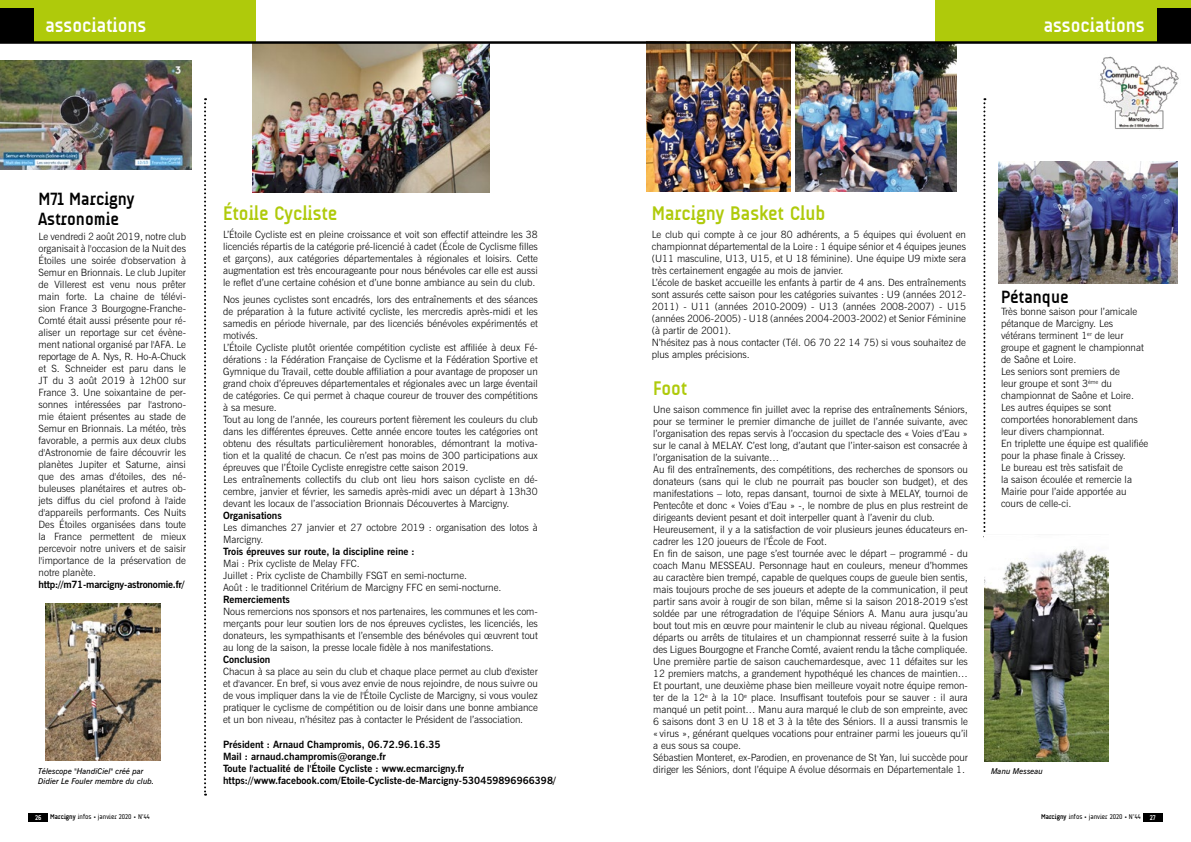
<style>
.page{position:relative;width:1191px;height:842px;background:#fff}
.page>*{position:absolute;margin:0;border:0;box-sizing:border-box;transform-origin:0 0}
.t1{font:700 20px "A Udimat";color:#afca0b}
.t2{font:700 20px "A Udimat";color:#fff}
.t3{font:700 18px/20px "A Udimat";color:#000}
.t4{font:300 10px/12px "News Gothic BT";color:#000}
.t5{font:700 10px/12px "News Gothic BT";color:#000}
.t6{font:700 10px "News Gothic BT";letter-spacing:-.02em;color:#000}
.t7{font:italic 600 8px/9.6px "News Gothic BT";color:#000}
.t8{font:7px "A Udimat";color:#000}
.t9{font:700 7px "A Udimat";color:#fff}
.s1{font-weight:700}
</style>
<div class="page">
<img style="left:647px;top:44px;width:143px;height:148px">
<img style="left:796px;top:44px;width:160px;height:148px">
<img style="left:253px;top:44px;width:236px;height:149px">
<div style="left:28px;top:813px;width:20px;height:8px;background:#000"></div>
<div style="left:1142px;top:813px;width:20px;height:8px;background:#000"></div>
<img style="left:1100px;top:56px;width:79px;height:73px">
<div style="left:935px;top:0;width:256px;height:43px;background:#afca0b"></div>
<div style="left:1157px;top:9px;width:34px;height:34px;background:#000"></div>
<div style="left:0;top:0;width:255px;height:43px;background:#afca0b"></div>
<div style="left:0;top:9px;width:34px;height:34px;background:#000"></div>
<svg style="left:983px;top:98px;width:2px;height:440px"></svg>
<img style="left:985px;top:548px;width:123px;height:213px">
<svg style="left:204px;top:98px;width:2px;height:698px"></svg>
<img style="left:998px;top:161px;width:179px;height:122px">
<img style="left:0;top:60px;width:192px;height:110px">
<img style="left:45px;top:604px;width:115px;height:156px">
<hr style="left:0;top:42px;width:1191px;height:2px;background:#000">
<h1 class="t2" style="left:45px;top:14px;width:102px">associations</h1>
<h1 class="t2" style="left:1043px;top:14px;width:102px">associations</h1>
<h2 class="t3" style="left:39px;top:189px;width:97px">M71 Marcigny<br>Astronomie</h2>
<p class="t4" style="left:39px;top:230px;width:149px;text-align:justify">Le vendredi 2 août 2019, notre club organisait à l'occasion de la Nuit des Étoiles une soirée d'observation à Semur en Brionnais. Le club Jupiter de Villerest est venu nous prêter main forte. La chaine de télévi&shy;sion France 3 Bourgogne-Franche-Comté était aussi présente pour ré&shy;aliser un reportage sur cet évène&shy;ment national organisé par l'AFA. Le reportage de A. Nys, R. Ho-A-Chuck et S. Schneider est paru dans le JT du 3 août 2019 à 12h00 sur France 3. Une soixantaine de per&shy;sonnes intéressées par l'astrono&shy;mie étaient présentes au stade de Semur en Brionnais. La météo, très favorable, a permis aux deux clubs d'Astronomie de faire découvrir les planètes Jupiter et Saturne, ainsi que des amas d'étoiles, des né&shy;buleuses planétaires et autres ob&shy;jets diffus du ciel profond à l'aide d'appareils performants. Ces Nuits Des Étoiles organisées dans toute la France permettent de mieux percevoir notre univers et de saisir l'importance de la préservation de notre planète.</p>
<p class="t6" style="left:39px;top:578px;width:147px">http://m71-marcigny-astronomie.fr/</p>
<h1 class="t1" style="left:223px;top:202px;width:116px">Étoile Cycliste</h1>
<p class="t4" style="left:223px;top:228px;width:316px;text-align:justify">L’Étoile Cycliste est en pleine croissance et voit son effectif atteindre les 38 licenciés répartis de la catégorie pré-licencié à cadet (École de Cyclisme filles et garçons), aux catégories départementales à régionales et loisirs. Cette augmentation est très encourageante pour nous bénévoles car elle est aussi le reflet d’une certaine cohésion et d’une bonne ambiance au sein du club.</p>
<p class="t4" style="left:223px;top:294px;width:316px">Nos jeunes cyclistes sont encadrés, lors des entraînements et des séances de préparation à la future activité cycliste, les mercredis après-midi et les samedis en période hivernale, par des licenciés bénévoles expérimentés et motivés.<br>L’Étoile Cycliste plutôt orientée compétition cycliste est affiliée à deux Fé&shy;dérations : la Fédération Française de Cyclisme et la Fédération Sportive et Gymnique du Travail, cette double affiliation a pour avantage de proposer un grand choix d’épreuves départementales et régionales avec un large éventail de catégories. Ce qui permet à chaque coureur de trouver des compétitions à sa mesure.<br>Tout au long de l’année, les coureurs portent fièrement les couleurs du club dans les différentes épreuves. Cette année encore toutes les catégories ont obtenu des résultats particulièrement honorables, démontrant la motiva&shy;tion et la qualité de chacun. Ce n’est pas moins de 300 participations aux épreuves que l’Étoile Cycliste enregistre cette saison 2019.<br>Les entraînements collectifs du club ont lieu hors saison cycliste en dé&shy;cembre, janvier et février, les samedis après-midi avec un départ à 13h30 devant les locaux de l’association Brionnais Découvertes à Marcigny.</p>
<p class="t5" style="left:223px;top:510px;width:60px">Organisations</p>
<p class="t4" style="left:223px;top:522px;width:316px">Les dimanches 27 janvier et 27 octobre 2019 : organisation des lotos à<br>Marcigny.</p>
<p class="t5" style="left:223px;top:546px;width:193px">Trois épreuves sur route, la discipline reine :</p>
<p class="t4" style="left:223px;top:558px;width:280px">Mai : Prix cycliste de Melay FFC.<br>Juillet : Prix cycliste de Chambilly FSGT en semi-nocturne.<br>Août : le traditionnel Critérium de Marcigny FFC en semi-nocturne.</p>
<p class="t5" style="left:223px;top:594px;width:68px">Remerciements</p>
<p class="t4" style="left:223px;top:606px;width:316px;text-align:justify">Nous remercions nos sponsors et nos partenaires, les communes et les com&shy;merçants pour leur soutien lors de nos épreuves cyclistes, les licenciés, les donateurs, les sympathisants et l’ensemble des bénévoles qui œuvrent tout au long de la saison, la presse locale fidèle à nos manifestations.</p>
<p class="t5" style="left:223px;top:654px;width:49px">Conclusion</p>
<p class="t4" style="left:223px;top:666px;width:316px;text-align:justify">Chacun à sa place au sein du club et chaque place permet au club d'exister et d'avancer. En bref, si vous avez envie de nous rejoindre, de nous suivre ou de vous impliquer dans la vie de l'Étoile Cycliste de Marcigny, si vous voulez pratiquer le cyclisme de compétition ou de loisir dans une bonne ambiance et un bon niveau, n’hésitez pas à contacter le Président de l’association.</p>
<h1 class="t1" style="left:651px;top:202px;width:175px">Marcigny Basket Club</h1>
<p class="t4" style="left:651px;top:228px;width:316px">Le club qui compte à ce jour 80 adhérents, a 5 équipes qui évoluent en championnat départemental de la Loire : 1 équipe sénior et 4 équipes jeunes (U11 masculine, U13, U15, et U 18 féminine). Une équipe U9 mixte sera très certainement engagée au mois de janvier.<br>L’école de basket accueille les enfants à partir de 4 ans. Des entraînements sont assurés cette saison pour les catégories suivantes : U9 (années 2012- 2011) - U11 (années 2010-2009) - U13 (années 2008-2007) - U15 (années 2006-2005) - U18 (années 2004-2003-2002) et Senior Féminine (à partir de 2001).<br>N’hésitez pas à nous contacter (Tél. 06 70 22 14 75) si vous souhaitez de plus amples précisions.</p>
<h1 class="t1" style="left:653px;top:377px;width:36px">Foot</h1>
<p class="t4" style="left:653px;top:403px;width:316px">Une saison commence fin juillet avec la reprise des entraînements Séniors, pour se terminer le premier dimanche de juillet de l’année suivante, avec l’organisation des repas servis à l’occasion du spectacle des « Voies d’Eau » sur le canal à MELAY. C’est long, d’autant que l’inter-saison est consacrée à l’organisation de la suivante…<br>Au fil des entraînements, des compétitions, des recherches de sponsors ou donateurs (sans qui le club ne pourrait pas boucler son budget), et des manifestations – loto, repas dansant, tournoi de sixte à MELAY, tournoi de Pentecôte et donc « Voies d’Eau » -, le nombre de plus en plus restreint de dirigeants devient pesant et doit interpeller quant à l’avenir du club.<br>Heureusement, il y a la satisfaction de voir plusieurs jeunes éducateurs en&shy;cadrer les 120 joueurs de l’École de Foot.<br>En fin de saison, une page s’est tournée avec le départ – programmé - du coach Manu MESSEAU. Personnage haut en couleurs, meneur d’hommes au caractère bien trempé, capable de quelques coups de gueule bien sentis, mais toujours proche de ses joueurs et adepte de la communication, il peut partir sans avoir à rougir de son bilan, même si la saison 2018-2019 s’est soldée par une rétrogradation de l’équipe Séniors A. Manu aura jusqu’au bout tout mis en œuvre pour maintenir le club au niveau régional. Quelques départs ou arrêts de titulaires et un championnat resserré suite à la fusion des Ligues Bourgogne et Franche Comté, avaient rendu la tâche compliquée.<br>Une première partie de saison cauchemardesque, avec 11 défaites sur les 12 premiers matchs, a grandement hypothéqué les chances de maintien… Et pourtant, une deuxième phase bien meilleure voyait notre équipe remon&shy;ter de la 12<sup>e</sup> à la 10<sup>e</sup> place. Insuffisant toutefois pour se sauver : il aura manqué un petit point… Manu aura marqué le club de son empreinte, avec 6 saisons dont 3 en U 18 et 3 à la tête des Séniors. Il a aussi transmis le « virus », générant quelques vocations pour entrainer parmi les joueurs qu’il a eus sous sa coupe.<br>Sébastien Monteret, ex-Parodien, en provenance de St Yan, lui succède pour diriger les Séniors, dont l’équipe A évolue désormais en Départementale 1.</p>
<h2 class="t3" style="left:1001px;top:287px;width:69px">Pétanque</h2>
<p class="t4" style="left:1001px;top:305px;width:149px">Très bonne saison pour l’amicale pétanque de Marcigny. Les vétérans terminent 1<sup>er</sup> de leur groupe et gagnent le championnat de Saône et Loire.<br>Les seniors sont premiers de<br>leur groupe et sont 3<sup>ème</sup> du championnat de Saône et Loire.<br>Les autres équipes se sont comportées honorablement dans leur divers championnat.<br>En triplette une équipe est qualifiée pour la phase finale à Crissey.<br>Le bureau est très satisfait de<br>la saison écoulée et remercie la<br>Mairie pour l’aide apportée au cours de celle-ci.</p>
<p class="t5" style="left:223px;top:738px;width:334px">Président : Arnaud Champromis, 06.72.96.16.35<br>Mail : arnaud.champromis@orange.fr<br>Toute l'actualité de l'Étoile Cycliste : www.ecmarcigny.fr https://www.facebook.com/Etoile-Cycliste-de-Marcigny-530459896966398/</p>
<p class="t7" style="left:38px;top:766px;width:117px">Télescope ''HandiCiel'' créé par<br>Didier Le Fouler membre du club.</p>
<p class="t7" style="left:991px;top:766px;width:53px">Manu Messeau</p>
<p class="t9" style="left:35px;top:813px;width:8px">26</p>
<p class="t8" style="left:50px;top:813px;width:101px"><span class="s1">Marcigny</span> infos • janvier 2020 • N°44</p>
<p class="t8" style="left:1041px;top:813px;width:101px"><span class="s1">Marcigny</span> infos • janvier 2020 • N°44</p>
<p class="t9" style="left:1149px;top:813px;width:7px">27</p>
</div>
